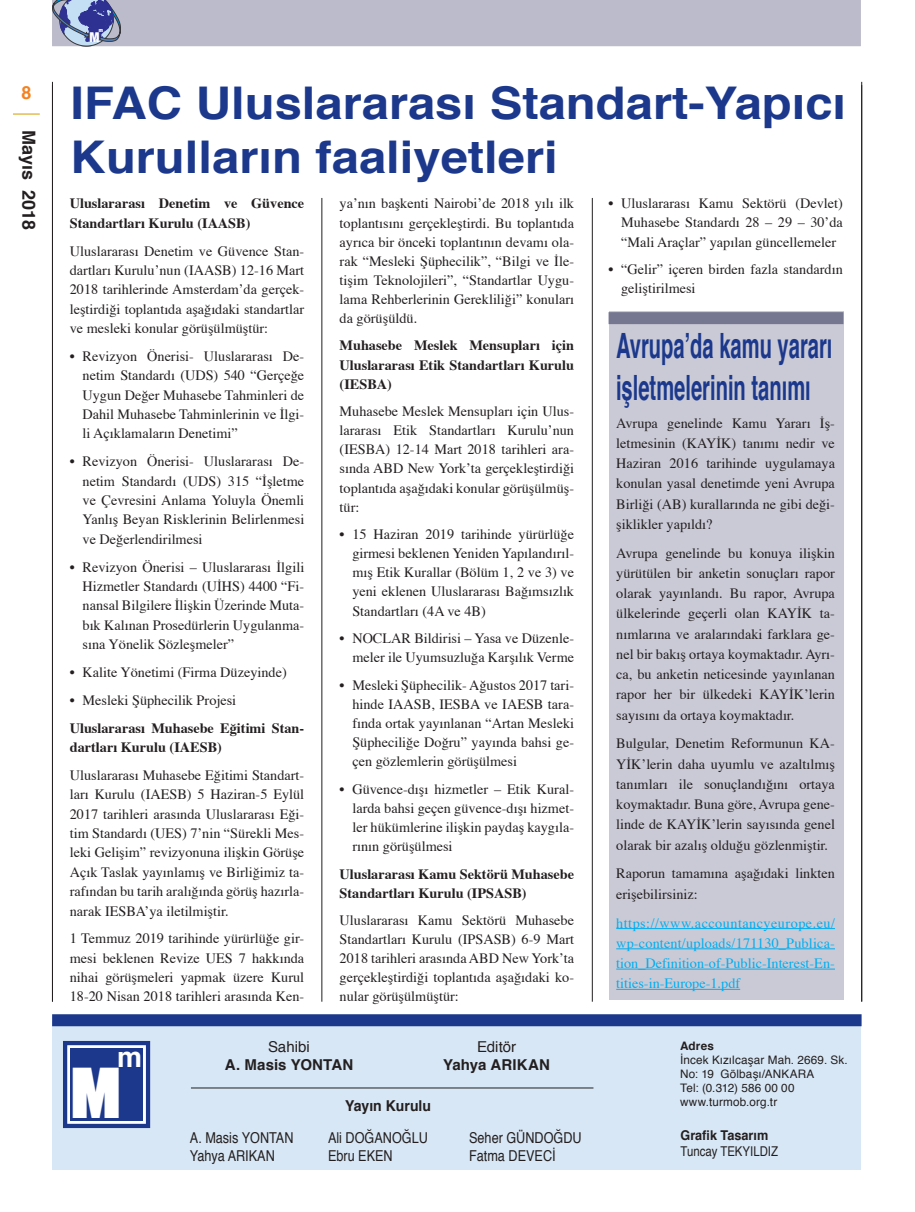
<style>
.page{position:relative;width:915px;height:1212px;background:#fff}
.page>*{position:absolute;margin:0;border:0;box-sizing:border-box;transform-origin:0 0}
.t1{font:75.45px "Antique Oli Nor D";color:#fff;scale:.57 1}
.t2{font:700 45.15px/54.2px "Helvetica";color:#1b388c;scale:1.09 1}
.t3{font:700 34.8px "Helvetica";color:#1b388c;scale:.58 1}
.t4{font:700 28.2px "Helvetica";color:#fff}
.t5{font:700 18px "Helvetica";color:#231f20}
.t6{font:700 18px "Helvetica";color:#f58220}
.t7{font:15px "Helvetica";color:#231f20;scale:.84 1}
.t8{font:700 15px "Helvetica";color:#231f20}
.t9{font:15px "Helvetica";color:#231f20}
.t10{font:700 15px "Helvetica";color:#231f20;scale:.94 1}
.T_Haber_metin{font:14.25px/19px "Times";color:#231f20;text-align:justify}
.T_Haber_metin-2{font:700 14.25px/19px "Times";color:#231f20}
.T_Haber_metin-3{font:14.25px/20.2px "Times";color:#00aeef;text-align:justify}
.t11{font:900 condensed 13.65px "Helvetica Neue";color:#fff}
.t12{font:13.5px "Helvetica";color:#231f20;scale:.84 1}
.t13{font:700 13.5px "Helvetica";color:#231f20;scale:.94 1}
.t14{font:11.7px "Helvetica";letter-spacing:.015em;color:#231f20}
.t15{font:700 11.7px "Helvetica";letter-spacing:.015em;color:#231f20}
.t16{font:900 condensed 5.4px "Helvetica Neue";color:#fff}
</style>
<div class="page">
<hr style="left:13px;top:113px;width:27px;height:2px;background:#e4bd55">
<div style="left:52px;top:0;width:808px;height:46px;background:#bbbbcb"></div>
<hr style="left:52px;top:82px;width:1px;height:920px;background:#231f20">
<hr style="left:321px;top:198px;width:1px;height:804px;background:#231f20">
<hr style="left:591px;top:198px;width:1px;height:804px;background:#231f20">
<hr style="left:861px;top:82px;width:1px;height:920px;background:#231f20">
<svg style="left:53px;top:0;width:67px;height:46px"></svg>
<div style="left:608px;top:311px;width:235px;height:688px;background:#cacad6"></div>
<div style="left:608px;top:312px;width:235px;height:12px;background:#757791"></div>
<hr style="left:616px;top:928px;width:218px;height:1px;background:#00aeef">
<hr style="left:616px;top:948px;width:218px;height:1px;background:#00aeef">
<hr style="left:616px;top:969px;width:218px;height:1px;background:#00aeef">
<hr style="left:616px;top:989px;width:124px;height:1px;background:#00aeef">
<div style="left:52px;top:1020px;width:808px;height:149px;background:#d8e7f5"></div>
<div style="left:52px;top:1014px;width:809px;height:12px;background:#1b388c"></div>
<div style="left:63px;top:1041px;width:87px;height:87px;background:#fff;border:4px solid #1b388c"></div>
<div style="left:70px;top:1048px;width:73px;height:73px;background:#1b388c"></div>
<hr style="left:191px;top:1087px;width:402px;height:1px;background:#231f20">
<p class="t6" style="left:21px;top:78px;width:12px">8</p>
<p class="t5" style="left:43px;top:130px;width:102px;rotate:90deg">Mayıs 2018</p>
<p class="t16" style="left:99px;top:26px;width:6px">m</p>
<p class="t11" style="left:89px;top:26px;width:12px">M</p>
<p class="t2" style="left:71px;top:76px;width:712px">IFAC Uluslararası Standart-Yapıcı<br>Kurulların faaliyetleri</p>
<p class="T_Haber_metin-2" style="left:70px;top:194px;width:236px">Uluslararası Denetim ve Güvence<br>Standartları Kurulu (IAASB)</p>
<p class="T_Haber_metin" style="left:70px;top:242px;width:236px">Uluslararası Denetim ve Güvence Stan&shy;dartları Kurulu’nun (IAASB) 12-16 Mart 2018 tarihlerinde Amsterdam’da gerçek&shy;leştirdiği toplantıda aşağıdaki standartlar ve mesleki konular görüşülmüştür:</p>
<p class="T_Haber_metin" style="left:82px;top:347px;width:223px;text-indent:-13px">• Revizyon Önerisi- Uluslararası De&shy;netim Standardı (UDS) 540 “Gerçeğe Uygun Değer Muhasebe Tahminleri de Dahil Muhasebe Tahminlerinin ve İlgi&shy;li Açıklamaların Denetimi”</p>
<p class="T_Haber_metin" style="left:82px;top:453px;width:223px;text-indent:-13px">• Revizyon Önerisi- Uluslararası De&shy;netim Standardı (UDS) 315 “İşletme ve Çevresini Anlama Yoluyla Önemli Yanlış Beyan Risklerinin Belirlenmesi ve Değerlendirilmesi</p>
<p class="T_Haber_metin" style="left:82px;top:558px;width:223px;text-indent:-13px">• Revizyon Önerisi – Uluslararası İlgili Hizmetler Standardı (UİHS) 4400 “Fi&shy;nansal Bilgilere İlişkin Üzerinde Muta&shy;bık Kalınan Prosedürlerin Uygulanma&shy;sına Yönelik Sözleşmeler”</p>
<p class="T_Haber_metin" style="left:70px;top:663px;width:218px">• Kalite Yönetimi (Firma Düzeyinde)</p>
<p class="T_Haber_metin" style="left:70px;top:691px;width:168px">• Mesleki Şüphecilik Projesi</p>
<p class="T_Haber_metin-2" style="left:70px;top:719px;width:236px">Uluslararası Muhasebe Eğitimi Stan&shy;dartları Kurulu (IAESB)</p>
<p class="T_Haber_metin" style="left:70px;top:766px;width:236px">Uluslararası Muhasebe Eğitimi Standart&shy;ları Kurulu (IAESB) 5 Haziran-5 Eylül 2017 tarihleri arasında Uluslararası Eği&shy;tim Standardı (UES) 7’nin “Sürekli Mes&shy;leki Gelişim” revizyonuna ilişkin Görüşe Açık Taslak yayınlamış ve Birliğimiz ta&shy;rafından bu tarih aralığında görüş hazırla&shy;narak IESBA’ya iletilmiştir.</p>
<p class="T_Haber_metin" style="left:70px;top:930px;width:236px">1 Temmuz 2019 tarihinde yürürlüğe gir&shy;mesi beklenen Revize UES 7 hakkında nihai görüşmeleri yapmak üzere Kurul 18-20 Nisan 2018 tarihleri arasında Ken-</p>
<p class="T_Haber_metin" style="left:339px;top:195px;width:236px">ya’nın başkenti Nairobi’de 2018 yılı ilk toplantısını gerçekleştirdi. Bu toplantıda ayrıca bir önceki toplantının devamı ola&shy;rak “Mesleki Şüphecilik”, “Bilgi ve İle&shy;tişim Teknolojileri”, “Standartlar Uygu&shy;lama Rehberlerinin Gerekliliği” konuları da görüşüldü.</p>
<p class="T_Haber_metin-2" style="left:339px;top:337px;width:236px;text-align:justify">Muhasebe Meslek Mensupları için Uluslararası Etik Standartları Kurulu (IESBA)</p>
<p class="T_Haber_metin" style="left:339px;top:403px;width:236px">Muhasebe Meslek Mensupları için Ulus&shy;lararası Etik Standartları Kurulu’nun (IESBA) 12-14 Mart 2018 tarihleri ara&shy;sında ABD New York’ta gerçekleştirdiği toplantıda aşağıdaki konular görüşülmüş&shy;tür:</p>
<p class="T_Haber_metin" style="left:352px;top:526px;width:223px;text-indent:-13px">• 15 Haziran 2019 tarihinde yürürlüğe girmesi beklenen Yeniden Yapılandırıl&shy;mış Etik Kurallar (Bölüm 1, 2 ve 3) ve yeni eklenen Uluslararası Bağımsızlık Standartları (4A ve 4B)</p>
<p class="T_Haber_metin" style="left:339px;top:630px;width:236px;text-align:right">• NOCLAR Bildirisi – Yasa ve Düzenle&shy;meler ile Uyumsuzluğa Karşılık Verme</p>
<p class="T_Haber_metin" style="left:352px;top:676px;width:223px;text-indent:-13px">• Mesleki Şüphecilik- Ağustos 2017 tari&shy;hinde IAASB, IESBA ve IAESB tara&shy;fında ortak yayınlanan “Artan Mesleki Şüpheciliğe Doğru” yayında bahsi ge&shy;çen gözlemlerin görüşülmesi</p>
<p class="T_Haber_metin" style="left:352px;top:780px;width:223px;text-indent:-13px">• Güvence-dışı hizmetler – Etik Kural&shy;larda bahsi geçen güvence-dışı hizmet&shy;ler hükümlerine ilişkin paydaş kaygıla&shy;rının görüşülmesi</p>
<p class="T_Haber_metin-2" style="left:339px;top:865px;width:236px">Uluslararası Kamu Sektörü Muhasebe<br>Standartları Kurulu (IPSASB)</p>
<p class="T_Haber_metin" style="left:339px;top:912px;width:236px">Uluslararası Kamu Sektörü Muhasebe Standartları Kurulu (IPSASB) 6-9 Mart 2018 tarihleri arasında ABD New York’ta gerçekleştirdiği toplantıda aşağıdaki ko&shy;nular görüşülmüştür:</p>
<p class="T_Haber_metin" style="left:621px;top:195px;width:223px;text-indent:-13px">• Uluslararası Kamu Sektörü (Devlet)<br>Muhasebe Standardı 28 – 29 – 30’da “Mali Araçlar” yapılan güncellemeler</p>
<p class="T_Haber_metin" style="left:621px;top:261px;width:223px;text-indent:-13px">• “Gelir” içeren birden fazla standardın geliştirilmesi</p>
<p class="t3" style="left:615px;top:318px;width:374px">Avrupa’da kamu yararı</p>
<p class="t3" style="left:615px;top:360px;width:337px">işletmelerinin tanımı</p>
<p class="T_Haber_metin" style="left:616px;top:414px;width:220px;line-height:20.2px">Avrupa genelinde Kamu Yararı İş&shy;letmesinin (KAYİK) tanımı nedir ve Haziran 2016 tarihinde uygulamaya konulan yasal denetimde yeni Avrupa Birliği (AB) kurallarında ne gibi deği&shy;şiklikler yapıldı?</p>
<p class="T_Haber_metin" style="left:616px;top:544px;width:220px;line-height:20.2px">Avrupa genelinde bu konuya ilişkin yürütülen bir anketin sonuçları rapor olarak yayınlandı. Bu rapor, Avrupa ülkelerinde geçerli olan KAYİK ta&shy;nımlarına ve aralarındaki farklara ge&shy;nel bir bakış ortaya koymaktadır. Ayrı&shy;ca, bu anketin neticesinde yayınlanan rapor her bir ülkedeki KAYİK’lerin sayısını da ortaya koymaktadır.</p>
<p class="T_Haber_metin" style="left:616px;top:734px;width:220px;line-height:20.2px">Bulgular, Denetim Reformunun KA-YİK’lerin daha uyumlu ve azaltılmış tanımları ile sonuçlandığını ortaya koymaktadır. Buna göre, Avrupa gene&shy;linde de KAYİK’lerin sayısında genel olarak bir azalış olduğu gözlenmiştir.</p>
<p class="T_Haber_metin" style="left:616px;top:864px;width:220px;line-height:20.2px">Raporun tamamına aşağıdaki linkten erişebilirsiniz:</p>
<p class="T_Haber_metin-3" style="left:616px;top:913px;width:220px">https://www.accountancyeurope.eu/ wp-content/uploads/171130_Publica&shy;tion_Definition-of-Public-Interest-En&shy;tities-in-Europe-1.pdf</p>
<p class="t4" style="left:117px;top:1034px;width:26px">m</p>
<p class="t1" style="left:70px;top:1055px;width:92px">M</p>
<p class="t9" style="left:268px;top:1035px;width:43px">Sahibi</p>
<p class="t8" style="left:225px;top:1053px;width:130px">A. Masis YONTAN</p>
<p class="t10" style="left:345px;top:1094px;width:93px">Yayın Kurulu</p>
<p class="t9" style="left:477px;top:1035px;width:41px">Editör</p>
<p class="t8" style="left:443px;top:1053px;width:108px">Yahya ARIKAN</p>
<p class="t7" style="left:190px;top:1126px;width:125px">A. Masis YONTAN</p>
<p class="t7" style="left:328px;top:1126px;width:120px">Ali DOĞANOĞLU</p>
<p class="t7" style="left:469px;top:1126px;width:135px">Seher GÜNDOĞDU</p>
<p class="t7" style="left:190px;top:1144px;width:103px">Yahya ARIKAN</p>
<p class="t7" style="left:328px;top:1144px;width:79px">Ebru EKEN</p>
<p class="t7" style="left:469px;top:1144px;width:104px">Fatma DEVECİ</p>
<p class="t15" style="left:679px;top:1036px;width:35px">Adres</p>
<p class="t14" style="left:679px;top:1051px;width:169px">İncek Kızılcaşar Mah. 2669. Sk.</p>
<p class="t14" style="left:679px;top:1065px;width:136px">No: 19 Gölbaşı/ANKARA</p>
<p class="t14" style="left:679px;top:1079px;width:116px">Tel: (0.312) 586 00 00</p>
<p class="t14" style="left:679px;top:1093px;width:99px">www.turmob.org.tr</p>
<p class="t13" style="left:680px;top:1124px;width:95px">Grafik Tasarım</p>
<p class="t12" style="left:680px;top:1141px;width:118px">Tuncay TEKYILDIZ</p>
</div>
